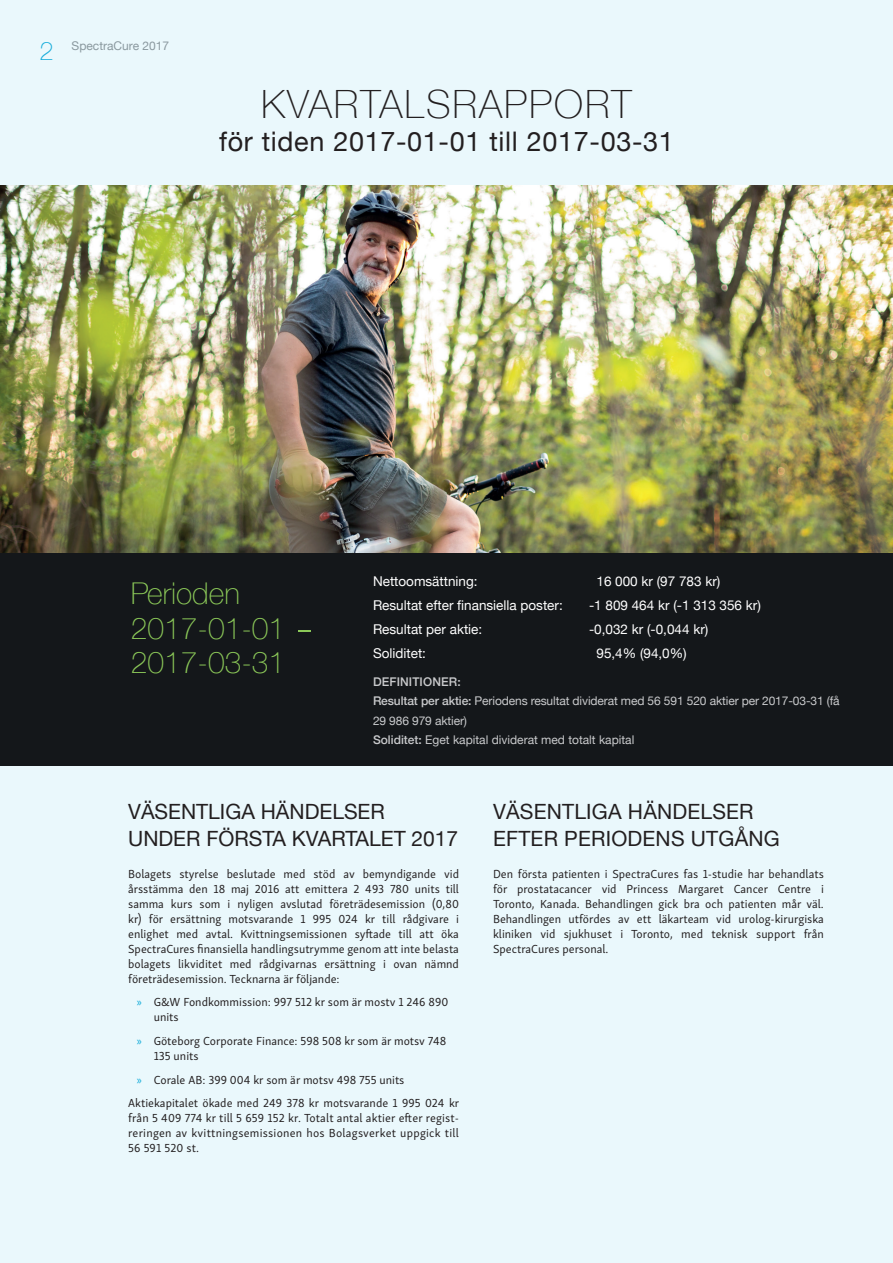
<style>
.page{position:relative;width:893px;height:1263px;background:#fff}
.page>*{position:absolute;margin:0;border:0;box-sizing:border-box;transform-origin:0 0}
.t1{font:100 39px "Helvetica Neue";letter-spacing:.05em;color:#231f20}
.t2{font:100 30px/34.5px "Helvetica Neue";color:#8bc858}
.t3{font:27px "Helvetica Neue";letter-spacing:.025em;color:#231f20}
.t4{font:100 25.5px "Helvetica Neue";color:#06a7d7}
.t5{font:21px/27px "Helvetica Neue";color:#231f20}
.t6{font:13.5px "Helvetica Neue";color:#fff}
.t7{font:12px/15px "Skolar Sans";color:#231f20;text-align:justify}
.t8{font:12px/19.5px "Helvetica Neue";letter-spacing:-.01em;color:#c9cacc}
.t9{font:12px "Helvetica Neue";color:#8e9092}
.s1{font-weight:500}
.s2{font-family:"Myriad Pro";color:#06a7d7}
</style>
<div class="page">
<div style="left:1px;top:0;width:892px;height:1263px;background:#eaf8fc"></div>
<div style="left:1px;top:552px;width:892px;height:213px;background:#14171a"></div>
<img style="left:0;top:186px;width:893px;height:366px">
<h3 class="t4" style="left:39px;top:31px;width:16px">2</h3>
<p class="t9" style="left:72px;top:37px;width:99px">SpectraCure 2017</p>
<h1 class="t1" style="left:261px;top:74px;width:372px">KVARTALSRAPPORT</h1>
<h3 class="t3" style="left:219px;top:122px;width:456px">för tiden 2017-01-01 till 2017-03-31</h3>
<h2 class="t2" style="left:131px;top:575px;width:186px">Perioden<br>2017-01-01 -<br>2017-03-31</h2>
<p class="t6" style="left:373px;top:571px;width:106px">Nettoomsättning:</p>
<p class="t6" style="left:596px;top:571px;width:125px">16 000 kr (97 783 kr)</p>
<p class="t6" style="left:373px;top:595px;width:191px">Resultat efter finansiella poster:</p>
<p class="t6" style="left:589px;top:595px;width:173px">-1 809 464 kr (-1 313 356 kr)</p>
<p class="t6" style="left:373px;top:619px;width:111px">Resultat per aktie:</p>
<p class="t6" style="left:589px;top:619px;width:121px">-0,032 kr (-0,044 kr)</p>
<p class="t6" style="left:373px;top:643px;width:55px">Soliditet:</p>
<p class="t6" style="left:596px;top:643px;width:92px">95,4% (94,0%)</p>
<p class="t8" style="left:373px;top:672px;width:468px"><span class="s1">DEFINITIONER:<br>Resultat per aktie:</span> Periodens resultat dividerat med 56 591 520 aktier per 2017-03-31 (få 29 986 979 aktier)<br><span class="s1">Soliditet:</span> Eget kapital dividerat med totalt kapital</p>
<h3 class="t5" style="left:128px;top:799px;width:332px">VÄSENTLIGA HÄNDELSER<br>UNDER FÖRSTA KVARTALET 2017</h3>
<p class="t7" style="left:128px;top:865px;width:332px">Bolagets styrelse beslutade med stöd av bemyndigande vid årsstämma den 18 maj 2016 att emittera 2 493 780 units till samma kurs som i nyligen avslutad företrädesemission (0,80 kr) för ersättning motsvarande 1 995 024 kr till rådgivare i enlighet med avtal. Kvittningsemissionen syftade till att öka SpectraCures finansiella handlingsutrymme genom att inte belasta bolagets likviditet med rådgivarnas ersättning i ovan nämnd företrädesemission. Tecknarna är följande:</p>
<p class="t7" style="left:154px;top:994px;width:296px;text-indent:-17px"><span class="s2">»</span> G&amp;W Fondkommission: 997 512 kr som är mostv 1 246 890 units</p>
<p class="t7" style="left:154px;top:1032px;width:294px;text-indent:-17px"><span class="s2">»</span> Göteborg Corporate Finance: 598 508 kr som är motsv 748<br>135 units</p>
<p class="t7" style="left:128px;top:1067px;width:333px;line-height:23.5px;text-indent:9px"><span class="s2">»</span> Corale AB: 399 004 kr som är motsv 498 755 units<br>Aktiekapitalet ökade med 249 378 kr motsvarande 1 995 024 kr</p>
<p class="t7" style="left:128px;top:1109px;width:332px">från 5 409 774 kr till 5 659 152 kr. Totalt antal aktier efter regist&shy;reringen av kvittningsemissionen hos Bolagsverket uppgick till 56 591 520 st.</p>
<h3 class="t5" style="left:493px;top:799px;width:288px">VÄSENTLIGA HÄNDELSER<br>EFTER PERIODENS UTGÅNG</h3>
<p class="t7" style="left:493px;top:865px;width:332px">Den första patienten i SpectraCures fas 1-studie har behandlats för prostatacancer vid Princess Margaret Cancer Centre i Toronto, Kanada. Behandlingen gick bra och patienten mår väl.<br>Behandlingen utfördes av ett läkarteam vid urolog-kirurgiska kliniken vid sjukhuset i Toronto, med teknisk support från SpectraCures personal.</p>
</div>
